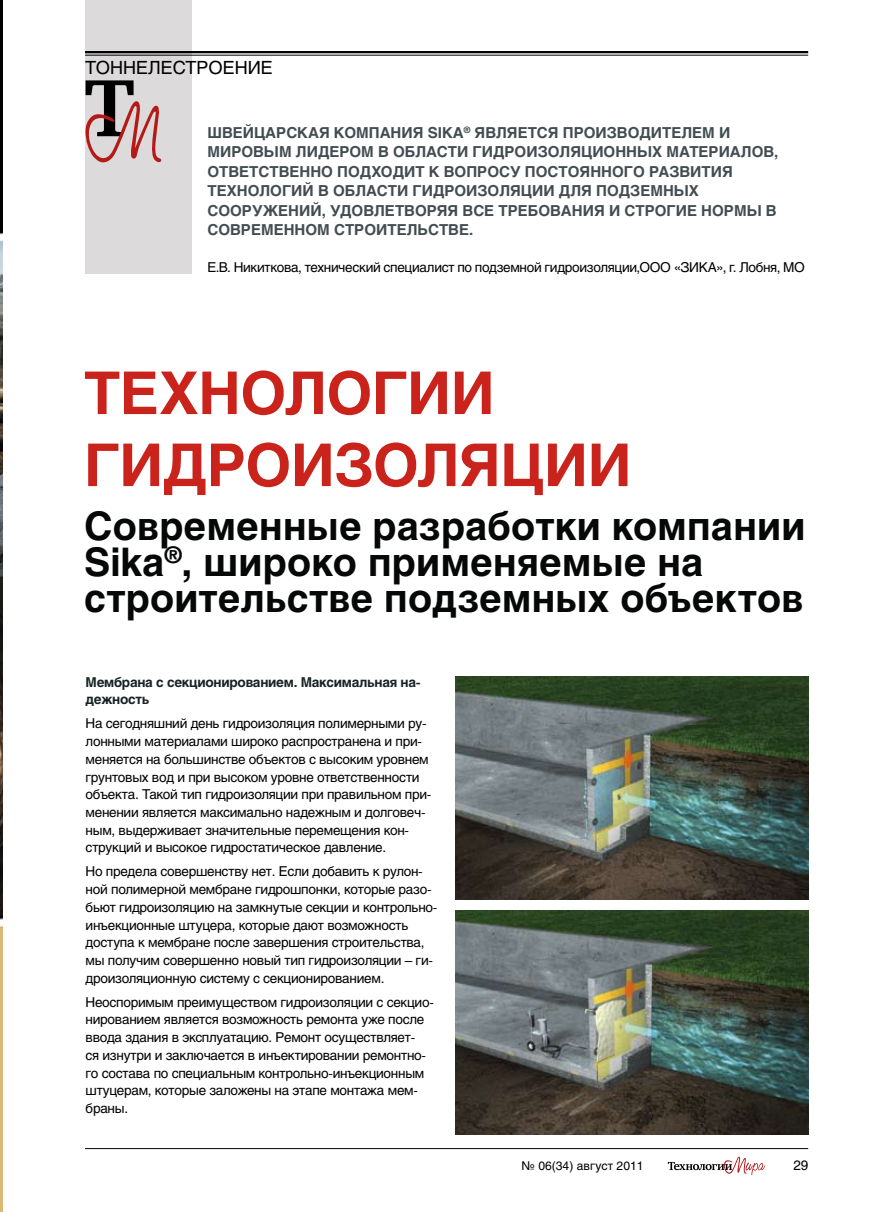
<style>
.page{position:relative;width:872px;height:1212px;background:#fff}
.page>*{position:absolute;margin:0;border:0;box-sizing:border-box;transform-origin:0 0}
.t1{font:700 58.5px/72px "Helios C";letter-spacing:-.01em;color:#c9231c}
.t2{font:700 39px/36px "Helios C";color:#060707}
.t3{font:18px "Helios C";color:#000}
.t4{font:700 15px/19.5px "Helios C";color:#434d51}
.t5{font:13.5px/17.7px "Helios C";letter-spacing:-.02em;color:#000}
.t6{font:700 13.5px/17.7px "Helios C";letter-spacing:-.02em;color:#172325}
.t7{font:12px "Helios C";color:#000}
</style>
<div class="page">
<hr style="left:85px;top:51px;width:723px;height:2px;background:#000">
<hr style="left:85px;top:55px;width:723px;height:1px;background:#000">
<hr style="left:85px;top:1148px;width:723px;height:1px;background:#000">
<svg style="left:668px;top:1157px;width:97px;height:18px"></svg>
<img style="left:0;top:0;width:2px;height:1212px">
<div style="left:85px;top:0;width:107px;height:274px;background:#dcdada"></div>
<svg style="left:85px;top:80px;width:76px;height:82px"></svg>
<img style="left:455px;top:676px;width:353px;height:224px">
<img style="left:455px;top:910px;width:353px;height:224px">
<h3 class="t3" style="left:85px;top:57px;width:189px">тоннелестроение</h3>
<p class="t4" style="left:207px;top:123px;width:572px">Швейцарская компания Sika<sup>®</sup> является производителем и мировым лидером в области гидроизоляционных материалов, ответст</p>
<p class="t4" style="left:207px;top:162px;width:571px;text-indent:71px">венно подходит к вопросу постоянного развития технологий в области гидроизоляции для подземных сооружений, удовлетворяя все требования и строгие нормы в современном строительстве.</p>
<p class="t5" style="left:207px;top:258px;width:443px">Е.В. Никиткова, технический специалист по подземной гидроизоляции,ООО</p>
<p class="t5" style="left:673px;top:258px;width:131px">«ЗИКА», г. Лобня, МО</p>
<h1 class="t1" style="left:84px;top:357px;width:549px">Технологии гидроизоляции</h1>
<h2 class="t2" style="left:84px;top:508px;width:723px">Современные разработки компании<br>Sika<sup>®</sup>, широко применяемые на строительстве подземных объектов</h2>
<p class="t6" style="left:86px;top:673px;width:337px">Мембрана с секционированием. Максимальная на&shy;дежность</p>
<p class="t5" style="left:86px;top:715px;width:347px">На сегодняшний день гидроизоляция полимерными ру&shy;лонными материалами широко распространена и при&shy;меняется на большинстве объектов с высоким уровнем грунтовых вод и при высоком уровне ответственности объекта. Такой тип гидроизоляции при правильном при&shy;менении является максимально надежным и долговеч&shy;ным, выдерживает значительные перемещения кон&shy;струкций и высокое гидростатическое давление.</p>
<p class="t5" style="left:86px;top:863px;width:353px">Но предела совершенству нет. Если добавить к рулон&shy;ной полимерной мембране гидрошпонки, которые разо&shy;бьют гидроизоляцию на замкнутые секции и контрольно&shy;инъекционные штуцера, которые дают возможность доступа к мембране после завершения строительства, мы получим совершенно новый тип гидроизоляции – ги&shy;дроизоляционную систему с секционированием.</p>
<p class="t5" style="left:86px;top:993px;width:350px">Неоспоримым преимуществом гидроизоляции с секцио&shy;нированием является возможность ремонта уже после ввода здания в эксплуатацию. Ремонт осуществляет-<br>ся изнутри и заключается в инъектировании ремонтно&shy;го состава по специальным контрольно-инъекционным штуцерам, которые заложены на этапе монтажа мем&shy;браны.</p>
<p class="t7" style="left:521px;top:1159px;width:124px">№ 06(34) август 2011</p>
<p class="t5" style="left:793px;top:1156px;width:17px">29</p>
</div>
